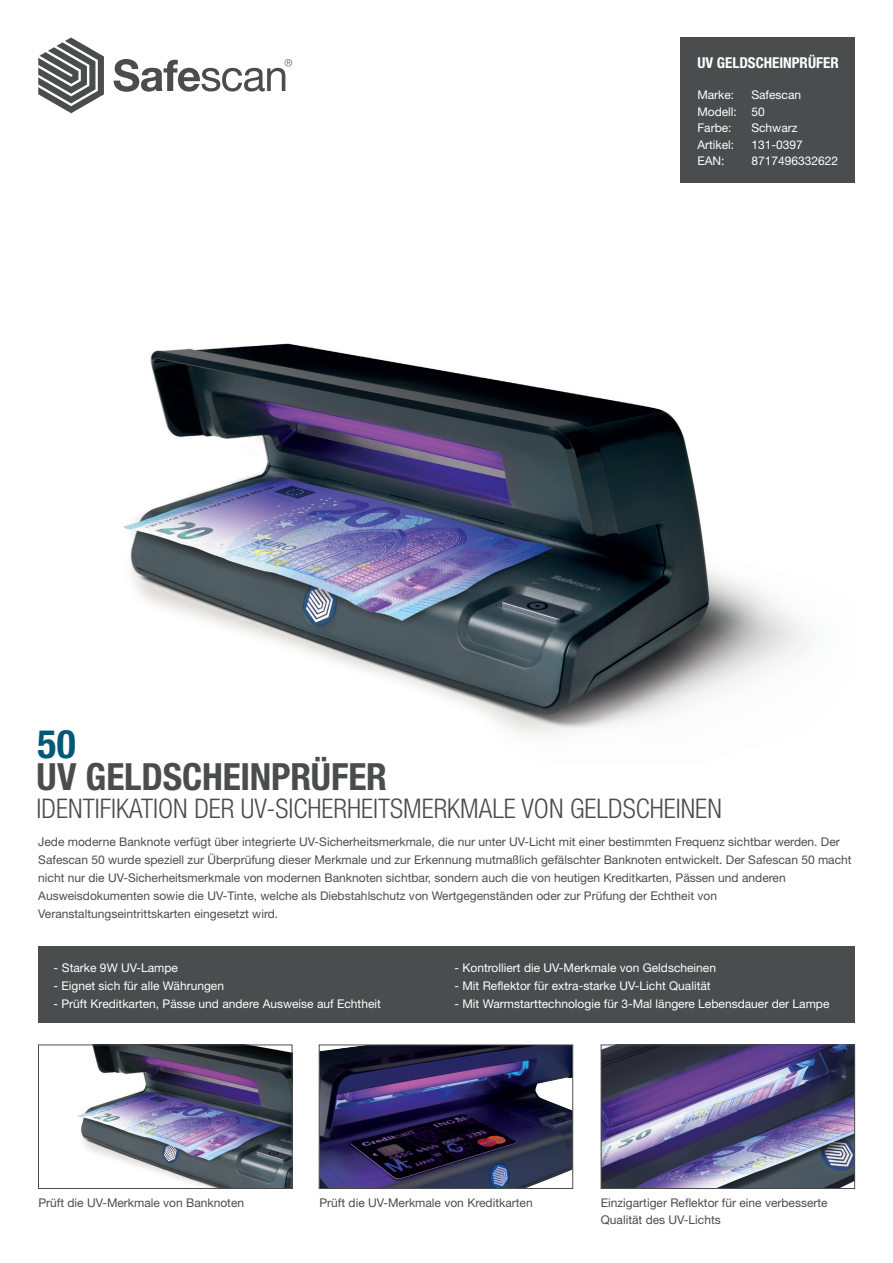
<style>
.page{position:relative;width:893px;height:1263px;background:#fff}
.page>*{position:absolute;margin:0;border:0;box-sizing:border-box;transform-origin:0 0}
.t1{font:700 condensed 39.45px "Helvetica Neue LT Std";color:#005879}
.t2{font:700 condensed 37.5px "Helvetica Neue LT Std";letter-spacing:-.005em;color:#4b4c4d}
.t3{font:300 condensed 27px "Helvetica Neue LT Std";color:#4b4c4d}
.t4{font:700 condensed 15px "Helvetica Neue LT Std";color:#fff}
.t5{font:12px/18px "Helvetica Neue LT Std";color:#4b4c4d}
.t6{font:12px/16.5px "Helvetica Neue LT Std";color:#fff}
</style>
<div class="page">
<div style="left:680px;top:37px;width:175px;height:146px;background:#4b4c4d"></div>
<svg style="left:38px;top:37px;width:66px;height:76px"></svg>
<svg style="left:114px;top:59px;width:178px;height:33px"></svg>
<div style="left:38px;top:946px;width:817px;height:77px;background:#4b4c4d"></div>
<img style="left:78px;top:1047px;width:212px;height:139px">
<div style="left:38px;top:1045px;width:254px;height:143px;border:1px solid #4b4c4d"></div>
<img style="left:603px;top:1047px;width:250px;height:139px">
<div style="left:601px;top:1045px;width:254px;height:143px;border:1px solid #4b4c4d"></div>
<img style="left:123px;top:343px;width:686px;height:393px">
<img style="left:321px;top:1047px;width:250px;height:139px">
<div style="left:319px;top:1045px;width:254px;height:143px;border:1px solid #4b4c4d"></div>
<p class="t4" style="left:697px;top:53px;width:143px">UV GELDSCHEINPRÜFER</p>
<p class="t6" style="left:697px;top:87px;width:38px">Marke:</p>
<p class="t6" style="left:697px;top:87px;width:105px;text-indent:54px">Safescan<br>Modell: 50<br>Farbe:</p>
<p class="t6" style="left:751px;top:120px;width:48px">Schwarz</p>
<p class="t6" style="left:697px;top:136px;width:38px">Artikel:</p>
<p class="t6" style="left:751px;top:136px;width:53px">131-0397</p>
<p class="t6" style="left:697px;top:153px;width:29px">EAN:</p>
<p class="t6" style="left:751px;top:153px;width:88px">8717496332622</p>
<h1 class="t1" style="left:38px;top:720px;width:40px">50</h1>
<h3 class="t3" style="left:37px;top:793px;width:687px">IDENTIFIKATION DER UV-SICHERHEITSMERKMALE VON GELDSCHEINEN</h3>
<h2 class="t2" style="left:37px;top:754px;width:352px">UV GELDSCHEINPRÜFER</h2>
<p class="t5" style="left:38px;top:833px;width:815px">Jede moderne Banknote verfügt über integrierte UV-Sicherheitsmerkmale, die nur unter UV-Licht mit einer bestimmten Frequenz sichtbar werden. Der Safescan 50 wurde speziell zur Überprüfung dieser Merkmale und zur Erkennung mutmaßlich gefälschter Banknoten entwickelt. Der Safescan 50 macht nicht nur die UV-Sicherheitsmerkmale von modernen Banknoten sichtbar, sondern auch die von heutigen Kreditkarten, Pässen und anderen Ausweisdokumenten sowie die UV-Tinte, welche als Diebstahlschutz von Wertgegenständen oder zur Prüfung der Echtheit von Veranstaltungseintrittskarten eingesetzt wird.</p>
<p class="t6" style="left:53px;top:959px;width:126px">- Starke 9W UV-Lampe</p>
<p class="t6" style="left:53px;top:977px;width:172px">- Eignet sich für alle Währungen</p>
<p class="t6" style="left:53px;top:995px;width:329px">- Prüft Kreditkarten, Pässe und andere Ausweise auf Echtheit</p>
<p class="t6" style="left:454px;top:959px;width:263px">- Kontrolliert die UV-Merkmale von Geldscheinen</p>
<p class="t6" style="left:454px;top:977px;width:258px">- Mit Reflektor für extra-starke UV-Licht Qualität</p>
<p class="t6" style="left:454px;top:995px;width:376px">- Mit Warmstarttechnologie für 3-Mal längere Lebensdauer der Lampe</p>
<p class="t5" style="left:38px;top:1194px;width:207px">Prüft die UV-Merkmale von Banknoten</p>
<p class="t5" style="left:319px;top:1194px;width:215px">Prüft die UV-Merkmale von Kreditkarten</p>
<p class="t5" style="left:601px;top:1194px;width:228px;line-height:16.5px">Einzigartiger Reflektor für eine verbesserte<br>Qualität des UV-Lichts</p>
</div>
